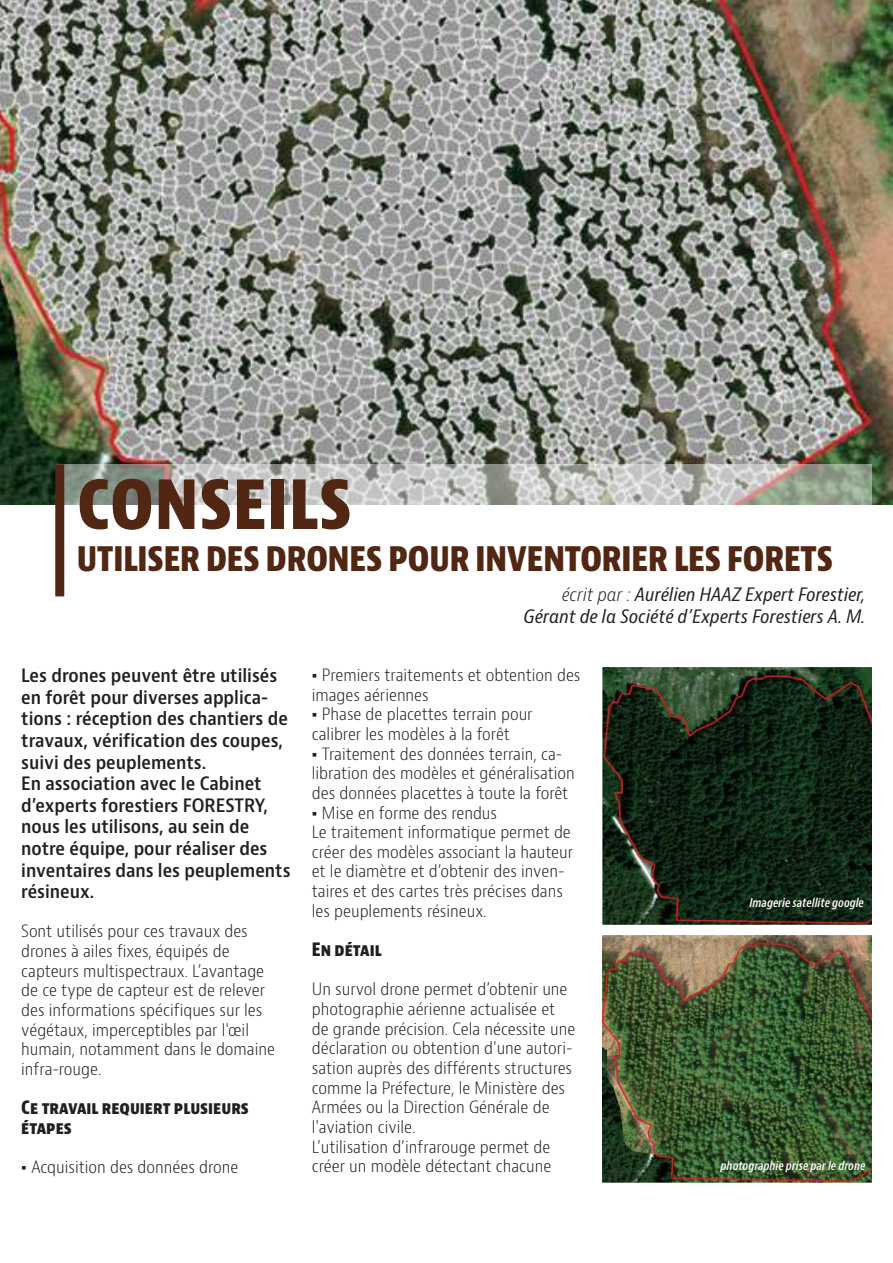
<style>
.page{position:relative;width:893px;height:1263px;background:#fff}
.page>*{position:absolute;margin:0;border:0;box-sizing:border-box;transform-origin:0 0}
.t1{font:700 condensed 72px "Bernina Sans";color:#512613}
.t2{font:700 condensed 36px "Bernina Sans";letter-spacing:-.02em;color:#512613}
.t3{font:600 condensed 18px/21.6px "Bernino Sans";color:#231f20}
.t4{font:italic condensed 18px/21.6px "Bernina Sans";color:#231f20;text-align:right}
.t5{font:700 condensed 18px/19.6px "Bernino Sans";color:#231f20}
.t6{font:300 condensed 16.5px/19.6px "Bernino Sans";color:#231f20}
.t7{font:italic 600 condensed 12px "Bernino Sans";color:#fff}
.s1{font-weight:700;font-stretch:normal}
.s2{font-weight:300}
</style>
<div class="page">
<img style="left:0;top:0;width:893px;height:504px">
<svg style="left:56px;top:464px;width:816px;height:133px"></svg>
<div style="left:55px;top:464px;width:9px;height:132px;background:#512613"></div>
<img style="left:602px;top:668px;width:270px;height:257px">
<img style="left:602px;top:935px;width:270px;height:247px">
<h1 class="t1" style="left:77px;top:459px;width:277px">CONSEILS</h1>
<h2 class="t2" style="left:77px;top:535px;width:758px">UTILISER DES DRONES POUR INVENTORIER LES FORETS</h2>
<p class="t3" style="left:21px;top:665px;width:271px">Les drones peuvent être utilisés en forêt pour diverses applica&shy;tions : réception des chantiers de travaux, vérification des coupes, suivi des peuplements.<br>En association avec le Cabinet d’experts forestiers FORESTRY, nous les utilisons, au sein de notre équipe, pour réaliser des inventaires dans les peuplements résineux.</p>
<p class="t6" style="left:21px;top:922px;width:255px">Sont utilisés pour ces travaux des drones à ailes fixes, équipés de capteurs multispectraux. L’avantage de ce type de capteur est de relever des informations spécifiques sur les végétaux, imperceptibles par l'œil humain, notamment dans le domaine infra-rouge.</p>
<p class="t5" style="left:21px;top:1098px;width:229px">Ce travail requiert plusieurs étapes</p>
<p class="t6" style="left:21px;top:1158px;width:219px"><span class="s1">•</span> Acquisition des données drone</p>
<p class="t4" style="left:523px;top:584px;width:343px"><span class="s2">écrit par :</span> Aurélien HAAZ Expert Forestier,<br>Gérant de la Société d’Experts Forestiers A. M.</p>
<p class="t6" style="left:312px;top:665px;width:270px"><span class="s1">•</span> Premiers traitements et obtention des images aériennes</p>
<p class="t6" style="left:312px;top:705px;width:222px"><span class="s1">•</span> Phase de placettes terrain pour calibrer les modèles à la forêt</p>
<p class="t6" style="left:312px;top:744px;width:265px"><span class="s1">•</span> Traitement des données terrain, ca&shy;libration des modèles et généralisation des données placettes à toute la forêt</p>
<p class="t6" style="left:312px;top:803px;width:263px"><span class="s1">•</span> Mise en forme des rendus<br>Le traitement informatique permet de créer des modèles associant la hauteur et le diamètre et d’obtenir des inven&shy;taires et des cartes très précises dans les peuplements résineux.</p>
<p class="t5" style="left:312px;top:940px;width:71px">En détail</p>
<p class="t6" style="left:312px;top:980px;width:265px">Un survol drone permet d’obtenir une photographie aérienne actualisée et de grande précision. Cela nécessite une déclaration ou obtention d'une autori&shy;sation auprès des différents structures comme la Préfecture, le Ministère des Armées ou la Direction Générale de l'aviation civile.<br>L’utilisation d’infrarouge permet de créer un modèle détectant chacune</p>
<p class="t7" style="left:749px;top:895px;width:116px">Imagerie satellite google</p>
<p class="t7" style="left:721px;top:1159px;width:146px">photographie prise par le drone</p>
</div>
